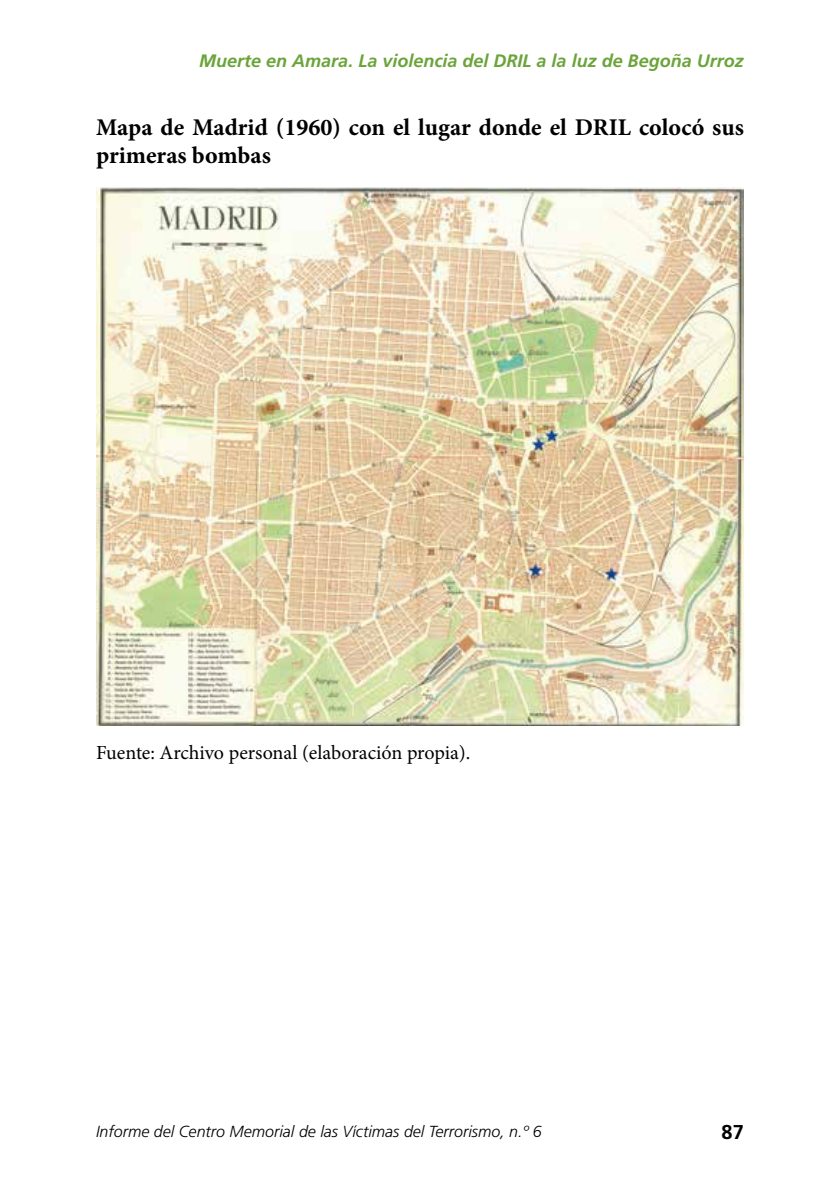
<style>
.page{position:relative;width:840px;height:1191px;background:#fff}
.page>*{position:absolute;margin:0;border:0;box-sizing:border-box;transform-origin:0 0}
.t1{font:700 24px/28.8px "Minion Pro";color:#000}
.t2{font:20px "Minion Pro";letter-spacing:-.005em;color:#000}
.t3{font:700 20px "Frutiger LT Std";color:#000}
.t4{font:italic 700 18px "Frutiger LT Std";color:#6ba43a}
.t5{font:italic 300 16px "Frutiger LT Std";color:#000}
</style>
<div class="page">
<img style="left:96px;top:188px;width:647px;height:538px">
<p class="t4" style="left:199px;top:50px;width:546px">Muerte en Amara. La violencia del DRIL a la luz de Begoña Urroz</p>
<p class="t1" style="left:96px;top:112px;width:649px">Mapa de Madrid (1960) con el lugar donde el DRIL colocó sus primeras bombas</p>
<p class="t2" style="left:96px;top:739px;width:375px">Fuente: Archivo personal (elaboración propia).</p>
<p class="t5" style="left:96px;top:1122px;width:447px">Informe del Centro Memorial de las Víctimas del Terrorismo, n.º 6</p>
<p class="t3" style="left:721px;top:1120px;width:24px">87</p>
</div>
